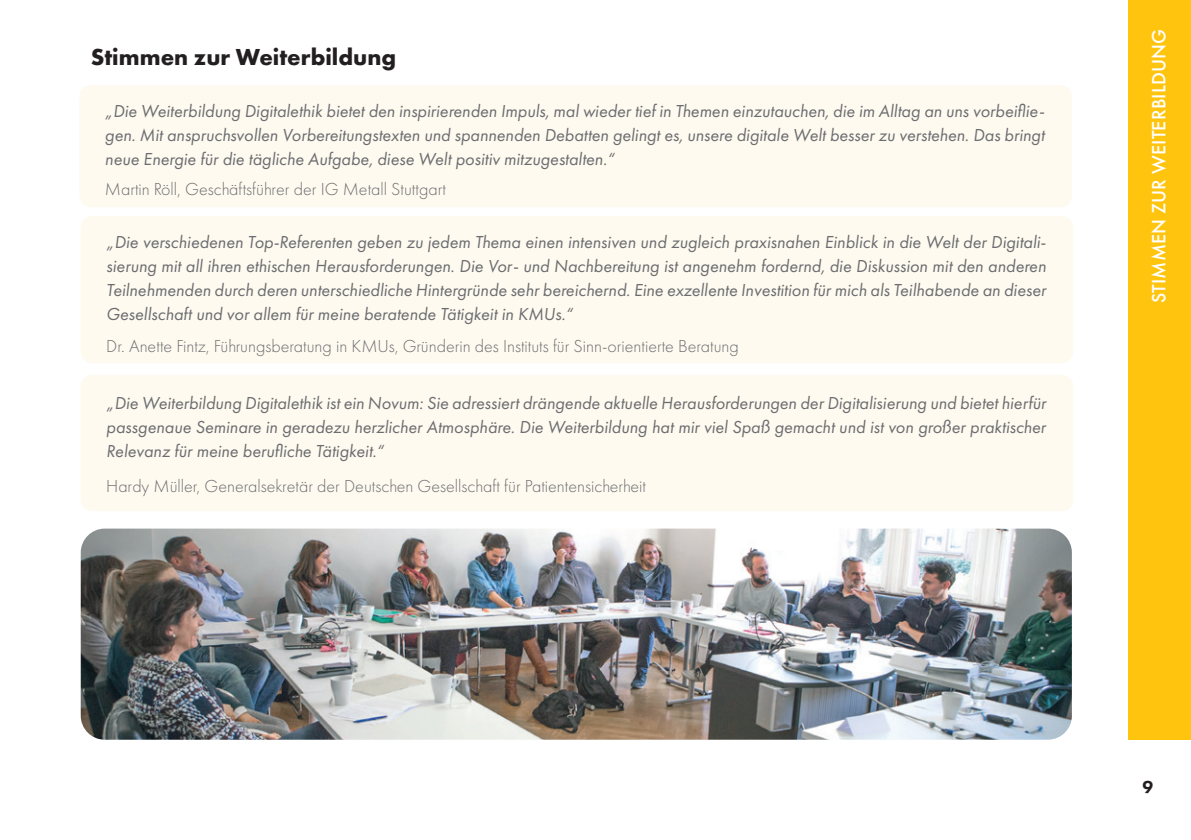
<style>
.page{position:relative;width:1191px;height:840px;background:#fff}
.page>*{position:absolute;margin:0;border:0;box-sizing:border-box;transform-origin:0 0}
.t1{font:700 24px "Futura PT";color:#231f20}
.t2{font:500 20px "Futura PT";letter-spacing:.01em;color:#fff}
.t3{font:italic 18px/24px "Futura PT";color:#6c6d70;text-align:justify}
.t4{font:300 18px "Futura PT";color:#6c6d70}
.t5{font:800 18px "Futura PT";color:#231f20}
</style>
<div class="page">
<div style="left:1128px;top:0;width:63px;height:739px;background:#fec40e"></div>
<div style="left:79px;top:85px;width:992px;height:122px;background:#fefaf0;border-radius:11px"></div>
<img style="left:81px;top:528px;width:990px;height:211px">
<div style="left:81px;top:375px;width:992px;height:136px;background:#fefaf0;border-radius:11px"></div>
<div style="left:81px;top:216px;width:992px;height:147px;background:#fefaf0;border-radius:11px"></div>
<h1 class="t1" style="left:91px;top:42px;width:307px">Stimmen zur Weiterbildung</h1>
<p class="t3" style="left:105px;top:99px;width:941px">„Die Weiterbildung Digitalethik bietet den inspirierenden Impuls, mal wieder tief in Themen einzutauchen, die im Alltag an uns vorbeiflie&shy;gen. Mit anspruchsvollen Vorbereitungstexten und spannenden Debatten gelingt es, unsere digitale Welt besser zu verstehen. Das bringt neue Energie für die tägliche Aufgabe, diese Welt positiv mitzugestalten.“</p>
<p class="t4" style="left:105px;top:179px;width:342px">Martin Röll, Geschäftsführer der IG Metall Stuttgart</p>
<p class="t3" style="left:106px;top:230px;width:941px">„Die verschiedenen Top-Referenten geben zu jedem Thema einen intensiven und zugleich praxisnahen Einblick in die Welt der Digitali&shy;sierung mit all ihren ethischen Herausforderungen. Die Vor- und Nachbereitung ist angenehm fordernd, die Diskussion mit den anderen Teilnehmenden durch deren unterschiedliche Hintergründe sehr bereichernd. Eine exzellente Investition für mich als Teilhabende an dieser Gesellschaft und vor allem für meine beratende Tätigkeit in KMUs.“</p>
<p class="t4" style="left:106px;top:335px;width:634px">Dr. Anette Fintz, Führungsberatung in KMUs, Gründerin des Instituts für Sinn-orientierte Beratung</p>
<p class="t3" style="left:106px;top:390px;width:941px">„Die Weiterbildung Digitalethik ist ein Novum: Sie adressiert drängende aktuelle Herausforderungen der Digitalisierung und bietet hierfür passgenaue Seminare in geradezu herzlicher Atmosphäre. Die Weiterbildung hat mir viel Spaß gemacht und ist von großer praktischer Relevanz für meine berufliche Tätigkeit.“</p>
<p class="t4" style="left:106px;top:476px;width:541px">Hardy Müller, Generalsekretär der Deutschen Gesellschaft für Patientensicherheit</p>
<p class="t2" style="left:1146px;top:303px;width:276px;rotate:-90deg">STIMMEN ZUR WEITERBILDUNG</p>
<p class="t5" style="left:1142px;top:775px;width:12px">9</p>
</div>
